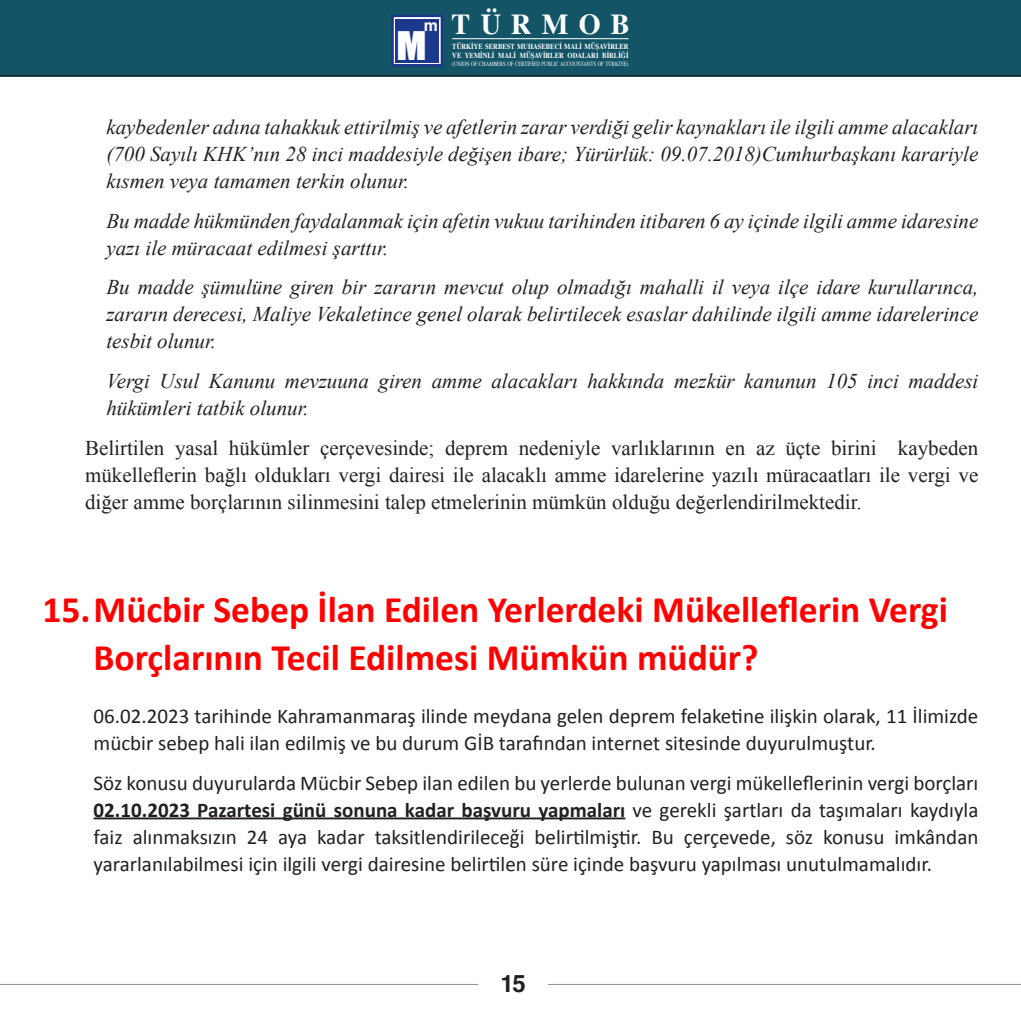
<style>
.page{position:relative;width:1021px;height:1021px;background:#fff}
.page>*{position:absolute;margin:0;border:0;box-sizing:border-box;transform-origin:0 0}
.Heading_1{font:700 37.5px/48px "Calibri";color:#f00}
.t1{font:36.15px "Impact";color:#fff;scale:1.16 1}
.t2{font:700 28.95px "Times";letter-spacing:.36em;color:#fff}
.t3{font:700 24px "Helvetica";color:#231f20}
.t4{font:italic 21px/27px "Times New Roman";color:#231f20;text-align:justify}
.t5{font:21px/27px "Calibri";color:#231f20}
.t6{font:21px/27px "Times New Roman";color:#231f20;text-align:justify}
.t7{font:700 15.9px "Helvetica";color:#fff}
.t8{font:700 7.65px/9.3px "Times";color:#fff;scale:.85 1}
.t9{font:6.3px "Times";color:#fff;scale:.78 1}
.s1{font-weight:700}
</style>
<div class="page">
<div style="left:0;top:0;width:1020px;height:77px;background:#135467"></div>
<hr style="left:452px;top:38px;width:176px;height:1px;background:#fff">
<div style="left:391px;top:15px;width:52px;height:52px;background:#1b388c;border:3px solid #1b388c"></div>
<hr style="left:0;top:75px;width:1020px;height:1px;background:#231f20">
<hr style="left:0;top:984px;width:478px;height:1px;background:#939598">
<hr style="left:548px;top:984px;width:472px;height:1px;background:#939598">
<hr style="left:94px;top:817px;width:531px;height:2px;background:#231f20">
<p class="t7" style="left:424px;top:16px;width:16px">m</p>
<h2 class="t1" style="left:396px;top:17px;width:27px">M</h2>
<h3 class="t2" style="left:451px;top:5px;width:180px">TÜRMOB</h3>
<p class="t8" style="left:452px;top:42px;width:209px">TÜRKİYE SERBEST MUHASEBECİ MALİ MÜŞAVİRLER<br>VE YEMİNLİ MALİ MÜŞAVİRLER ODALARI BİRLİĞİ</p>
<p class="t9" style="left:452px;top:59px;width:227px">(UNION OF CHAMBERS OF CERTIFIED PUBLIC ACCOUNTANTS OF TÜRKİYE)</p>
<p class="t4" style="left:106px;top:113px;width:873px">kaybedenler adına tahakkuk ettirilmiş ve afetlerin zarar verdiği gelir kaynakları ile ilgili amme alacakları (700 Sayılı KHK’nın 28 inci maddesiyle değişen ibare; Yürürlük: 09.07.2018)Cumhurbaşkanı karariyle kısmen veya tamamen terkin olunur.</p>
<p class="t4" style="left:106px;top:206px;width:873px">Bu madde hükmünden faydalanmak için afetin vukuu tarihinden itibaren 6 ay içinde ilgili amme idaresine yazı ile müracaat edilmesi şarttır.</p>
<p class="t4" style="left:106px;top:273px;width:873px">Bu madde şümulüne giren bir zararın mevcut olup olmadığı mahalli il veya ilçe idare kurullarınca, zararın derecesi, Maliye Vekaletince genel olarak belirtilecek esaslar dahilinde ilgili amme idarelerince tesbit olunur.</p>
<p class="t4" style="left:106px;top:367px;width:873px">Vergi Usul Kanunu mevzuuna giren amme alacakları hakkında mezkür kanunun 105 inci maddesi hükümleri tatbik olunur.</p>
<p class="t6" style="left:85px;top:434px;width:894px">Belirtilen yasal hükümler çerçevesinde; deprem nedeniyle varlıklarının en az üçte birini kaybeden mükelleflerin bağlı oldukları vergi dairesi ile alacaklı amme idarelerine yazılı müracaatları ile vergi ve diğer amme borçlarının silinmesini talep etmelerinin mümkün olduğu değerlendirilmektedir.</p>
<p class="Heading_1" style="left:94px;top:585px;width:855px;text-indent:-51px">15. Mücbir Sebep İlan Edilen Yerlerdeki Mükelleflerin Vergi<br>Borçlarının Tecil Edilmesi Mümkün müdür?</p>
<p class="t5" style="left:94px;top:702px;width:886px">06.02.2023 tarihinde Kahramanmaraş ilinde meydana gelen deprem felaketine ilişkin olarak, 11 İlimizde mücbir sebep hali ilan edilmiş ve bu durum GİB tarafından internet sitesinde duyurulmuştur.</p>
<p class="t5" style="left:94px;top:769px;width:886px;text-align:justify">Söz konusu duyurularda Mücbir Sebep ilan edilen bu yerlerde bulunan vergi mükelleflerinin vergi borçları <span class="s1">02.10.2023 Pazartesi günü sonuna kadar başvuru yapmaları</span> ve gerekli şartları da taşımaları kaydıyla faiz alınmaksızın 24 aya kadar taksitlendirileceği belirtilmiştir. Bu çerçevede, söz konusu imkândan yararlanılabilmesi için ilgili vergi dairesine belirtilen süre içinde başvuru yapılması unutulmamalıdır.</p>
<p class="t3" style="left:500px;top:968px;width:27px">15</p>
</div>
